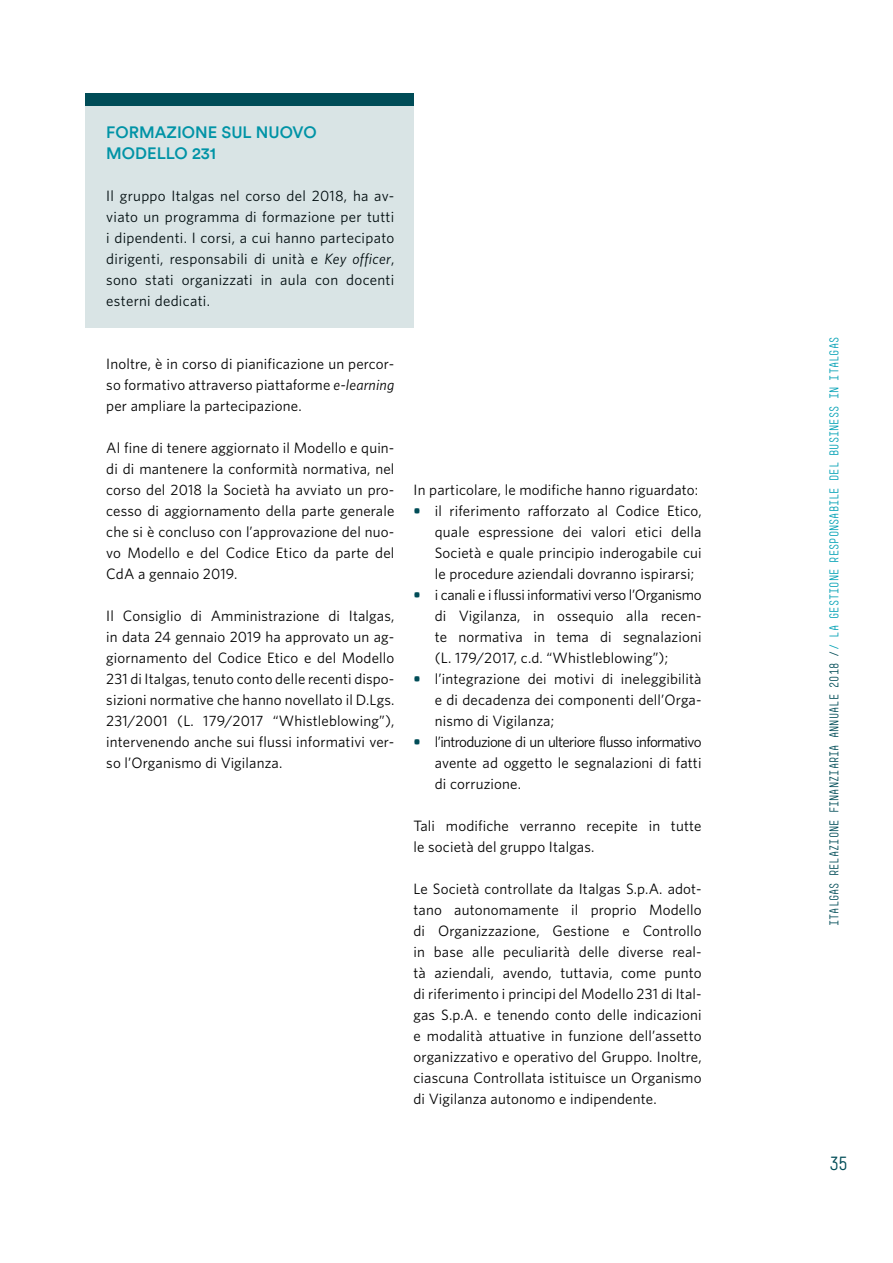
<style>
.page{position:relative;width:893px;height:1263px;background:#fff}
.page>*{position:absolute;margin:0;border:0;box-sizing:border-box;transform-origin:0 0}
.t1{font:18px "Simple Titling";color:#004c57}
.t2{font:500 16.5px/21px "Circular";color:#00a0b4}
.t3{font:15px/21px "Whitney";letter-spacing:.01em;color:#000;text-align:justify}
.t4{font:12px "Simple Titling";color:#00a0b4;scale:.95 1}
.s1{font-style:italic}
.s2{font-weight:700;color:#004c57}
.s3{color:#004c57}
</style>
<div class="page">
<div style="left:85px;top:94px;width:329px;height:234px;background:#d9e4e5"></div>
<div style="left:85px;top:94px;width:329px;height:12px;background:#004c57"></div>
<p class="t2" style="left:106px;top:121px;width:212px">FORMAZIONE SUL NUOVO<br>MODELLO 231</p>
<p class="t3" style="left:106px;top:185px;width:290px">Il gruppo Italgas nel corso del 2018, ha av&shy;viato un programma di formazione per tutti i dipendenti. I corsi, a cui hanno partecipato dirigenti, responsabili di unità e <span class="s1">Key officer</span>, sono stati organizzati in aula con docenti esterni dedicati.</p>
<p class="t3" style="left:106px;top:353px;width:290px">Inoltre, è in corso di pianificazione un percor&shy;so formativo attraverso piattaforme <span class="s1">e-learning </span>per ampliare la partecipazione.</p>
<p class="t3" style="left:106px;top:437px;width:290px">Al fine di tenere aggiornato il Modello e quin&shy;di di mantenere la conformità normativa, nel corso del 2018 la Società ha avviato un pro&shy;cesso di aggiornamento della parte generale che si è concluso con l’approvazione del nuo&shy;vo Modello e del Codice Etico da parte del CdA a gennaio 2019.</p>
<p class="t3" style="left:106px;top:605px;width:290px">Il Consiglio di Amministrazione di Italgas, in data 24 gennaio 2019 ha approvato un ag&shy;giornamento del Codice Etico e del Modello 231 di Italgas, tenuto conto delle recenti dispo&shy;sizioni normative che hanno novellato il D.Lgs.<br>231/2001 (L. 179/2017 “Whistleblowing”), intervenendo anche sui flussi informativi ver&shy;so l’Organismo di Vigilanza.</p>
<p class="t3" style="left:413px;top:479px;width:286px">In particolare, le modifiche hanno riguardato:</p>
<p class="t3" style="left:435px;top:500px;width:268px;text-indent:-21px"><span class="s2">•</span> il riferimento rafforzato al Codice Etico, quale espressione dei valori etici della Società e quale principio inderogabile cui le procedure aziendali dovranno ispirarsi;</p>
<p class="t3" style="left:435px;top:584px;width:268px;text-indent:-21px"><span class="s2">•</span> i canali e i flussi informativi verso l’Organismo di Vigilanza, in ossequio alla recen&shy;te normativa in tema di segnalazioni (L. 179/2017, c.d. “Whistleblowing”);</p>
<p class="t3" style="left:435px;top:668px;width:268px;text-indent:-21px"><span class="s2">•</span> l’integrazione dei motivi di ineleggibilità e di decadenza dei componenti dell’Orga&shy;nismo di Vigilanza;</p>
<p class="t3" style="left:435px;top:731px;width:268px;text-indent:-21px"><span class="s2">•</span> l’introduzione di un ulteriore flusso informativo avente ad oggetto le segnalazioni di fatti di corruzione.</p>
<p class="t3" style="left:413px;top:815px;width:290px">Tali modifiche verranno recepite in tutte le società del gruppo Italgas.</p>
<p class="t3" style="left:413px;top:878px;width:290px">Le Società controllate da Italgas S.p.A. adot&shy;tano autonomamente il proprio Modello di Organizzazione, Gestione e Controllo in base alle peculiarità delle diverse real&shy;tà aziendali, avendo, tuttavia, come punto di riferimento i principi del Modello 231 di Ital&shy;gas S.p.A. e tenendo conto delle indicazioni e modalità attuative in funzione dell’assetto organizzativo e operativo del Gruppo. Inoltre, ciascuna Controllata istituisce un Organismo di Vigilanza autonomo e indipendente.</p>
<p class="t4" style="left:827px;top:926px;width:622px;rotate:-90deg"><span class="s3">ITALGAS RELAZIONE FINANZIARIA ANNUALE 2018 /</span>/ LA GESTIONE RESPONSABILE DEL BUSINESS IN ITALGAS</p>
<p class="t1" style="left:829px;top:1153px;width:20px">35</p>
</div>
